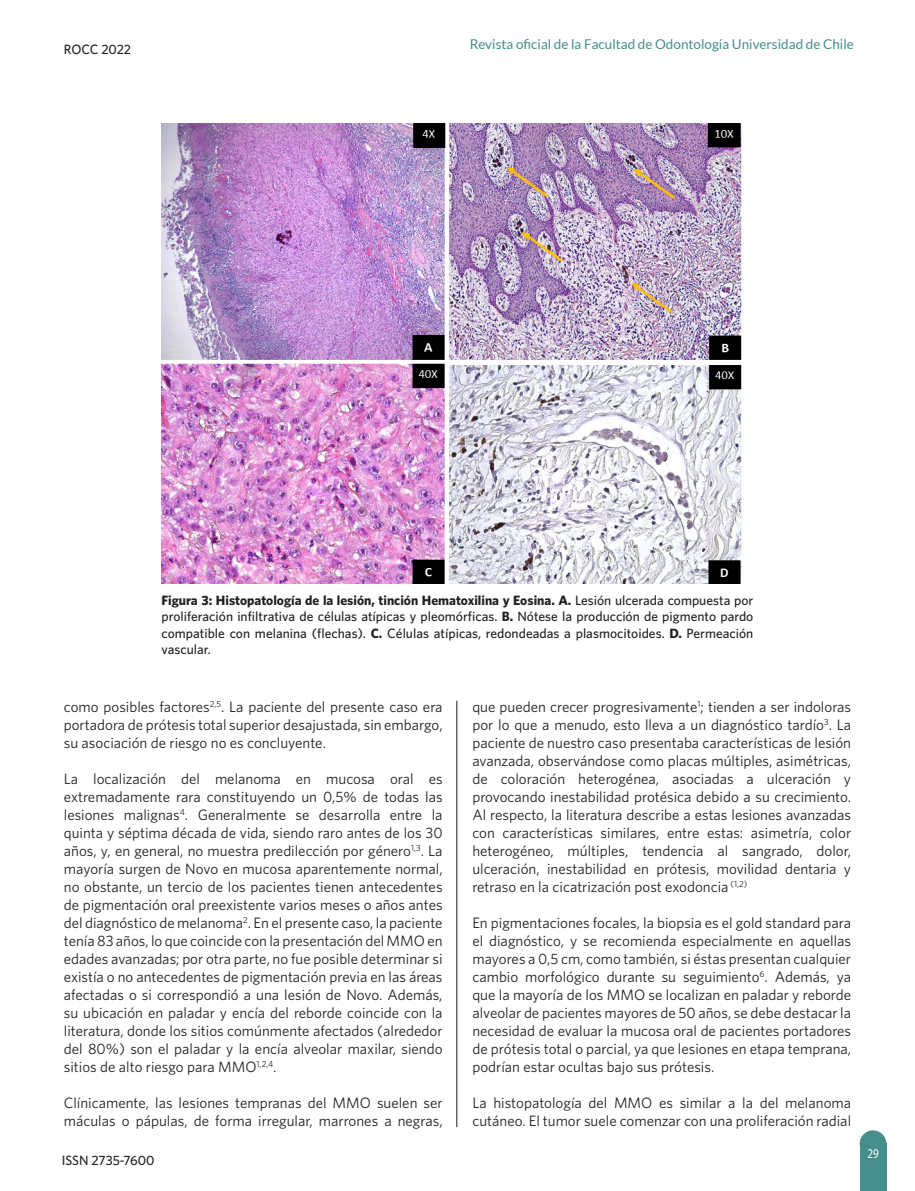
<style>
.page{position:relative;width:915px;height:1191px;background:#fff}
.page>*{position:absolute;margin:0;border:0;box-sizing:border-box;transform-origin:0 0}
.columnas_ROCC{font:15px/18px "Whitney";color:#231f20;text-align:justify}
.t1{font:500 13.5px/16.2px "Whitney";color:#231f20;text-align:justify}
.t2{font:13.5px "Lato";color:#458e8b}
.t3{font:13.5px "Myriad Pro";color:#fff;scale:.81 1}
.s1{font-weight:700}
</style>
<div class="page">
<div style="left:859px;top:1143px;width:27px;height:48px;background:#458e8b"></div>
<div style="left:859px;top:1130px;width:27px;height:27px;background:#458e8b;border-radius:50%"></div>
<hr style="left:456px;top:701px;width:1px;height:426px;background:#666">
<img style="left:161px;top:123px;width:581px;height:461px">
<p class="t1" style="left:64px;top:41px;width:69px">ROCC 2022</p>
<p class="t2" style="left:469px;top:37px;width:385px">Revista oficial de la Facultad de Odontología Universidad de Chile</p>
<p class="t1" style="left:161px;top:592px;width:593px"><span class="s1">Figura 3: Histopatología de la lesión, tinción Hematoxilina y Eosina. A.</span> Lesión ulcerada compuesta por proliferación infiltrativa de células atípicas y pleomórficas. <span class="s1">B.</span> Nótese la producción de pigmento pardo compatible con melanina (flechas). <span class="s1">C.</span> Células atípicas, redondeadas a plasmocitoides. <span class="s1">D.</span> Permeación vascular.</p>
<p class="columnas_ROCC" style="left:64px;top:697px;width:380px">como posibles factores<sup>2,5</sup>. La paciente del presente caso era portadora de prótesis total superior desajustada, sin embargo, su asociación de riesgo no es concluyente.</p>
<p class="columnas_ROCC" style="left:64px;top:769px;width:380px">La localización del melanoma en mucosa oral es extremadamente rara constituyendo un 0,5% de todas las lesiones malignas<sup>4</sup>. Generalmente se desarrolla entre la quinta y séptima década de vida, siendo raro antes de los 30 años, y, en general, no muestra predilección por género<sup>1,3</sup>. La mayoría surgen de Novo en mucosa aparentemente normal, no obstante, un tercio de los pacientes tienen antecedentes de pigmentación oral preexistente varios meses o años antes del diagnóstico de melanoma<sup>2</sup>. En el presente caso, la paciente tenía 83 años, lo que coincide con la presentación del MMO en edades avanzadas; por otra parte, no fue posible determinar si existía o no antecedentes de pigmentación previa en las áreas afectadas o si correspondió a una lesión de Novo. Además, su ubicación en paladar y encía del reborde coincide con la literatura, donde los sitios comúnmente afectados (alrededor del 80%) son el paladar y la encía alveolar maxilar, siendo sitios de alto riesgo para MMO<sup>1,2,4</sup>.</p>
<p class="columnas_ROCC" style="left:64px;top:1093px;width:380px">Clínicamente, las lesiones tempranas del MMO suelen ser máculas o pápulas, de forma irregular, marrones a negras,</p>
<p class="t1" style="left:62px;top:1151px;width:94px">ISSN 2735-7600</p>
<p class="columnas_ROCC" style="left:472px;top:697px;width:380px">que pueden crecer progresivamente<sup>1</sup>; tienden a ser indoloras por lo que a menudo, esto lleva a un diagnóstico tardío<sup>3</sup>. La paciente de nuestro caso presentaba características de lesión avanzada, observándose como placas múltiples, asimétricas, de coloración heterogénea, asociadas a ulceración y provocando inestabilidad protésica debido a su crecimiento.<br>Al respecto, la literatura describe a estas lesiones avanzadas con características similares, entre estas: asimetría, color heterogéneo, múltiples, tendencia al sangrado, dolor, ulceración, inestabilidad en prótesis, movilidad dentaria y retraso en la cicatrización post exodoncia <sup>(1,2)</sup></p>
<p class="columnas_ROCC" style="left:472px;top:913px;width:380px">En pigmentaciones focales, la biopsia es el gold standard para el diagnóstico, y se recomienda especialmente en aquellas mayores a 0,5 cm, como también, si éstas presentan cualquier cambio morfológico durante su seguimiento<sup>6</sup>. Además, ya que la mayoría de los MMO se localizan en paladar y reborde alveolar de pacientes mayores de 50 años, se debe destacar la necesidad de evaluar la mucosa oral de pacientes portadores de prótesis total o parcial, ya que lesiones en etapa temprana, podrían estar ocultas bajo sus prótesis.</p>
<p class="columnas_ROCC" style="left:472px;top:1093px;width:380px">La histopatología del MMO es similar a la del melanoma cutáneo. El tumor suele comenzar con una proliferación radial</p>
<p class="t3" style="left:867px;top:1146px;width:15px">29</p>
</div>
